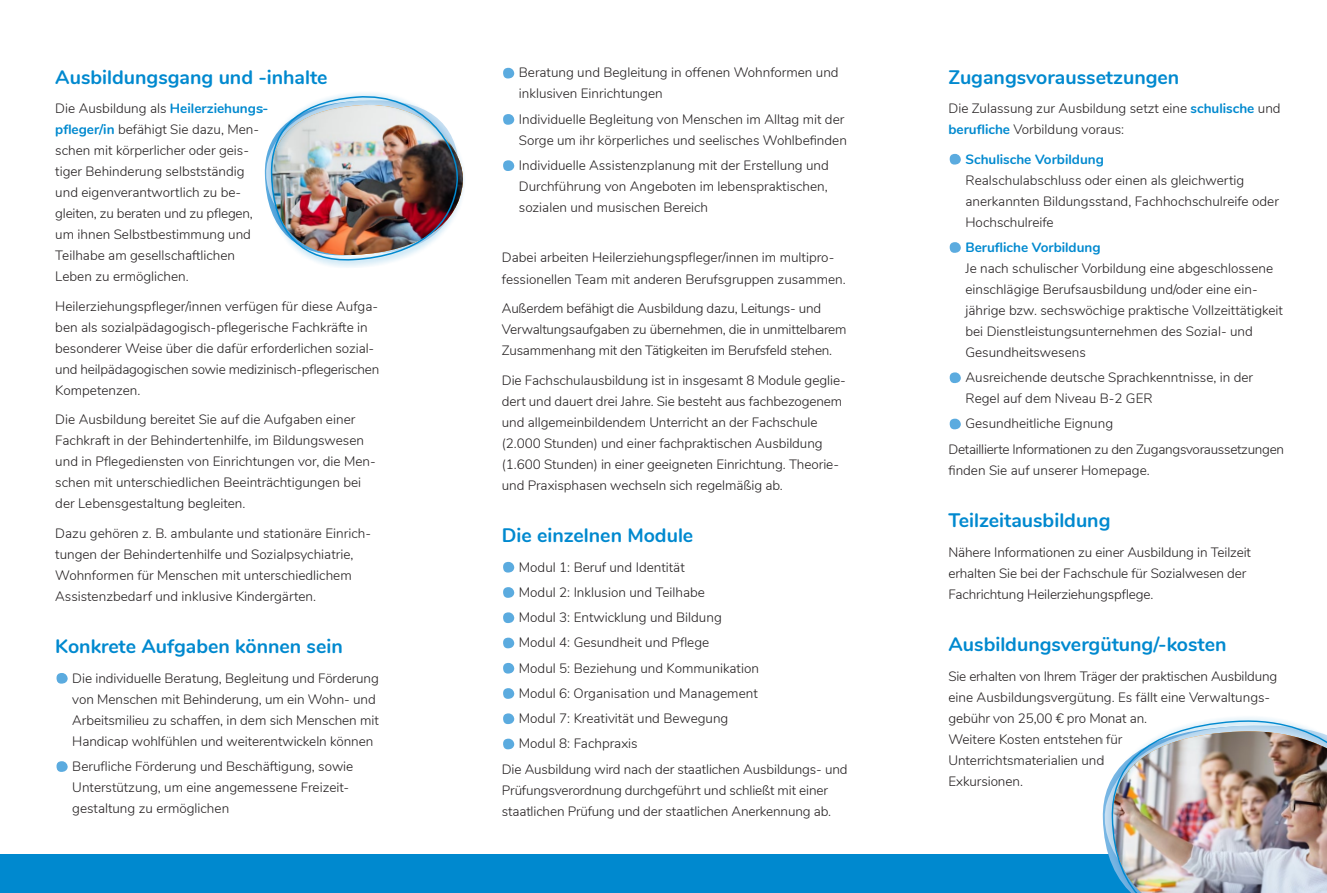
<style>
.page{position:relative;width:1327px;height:893px;background:#fff}
.page>*{position:absolute;margin:0;border:0;box-sizing:border-box;transform-origin:0 0}
.t1{font:700 19.5px "Nunito";color:#0089cf}
.t2{font:300 13.5px/21px "Nunito";color:#231f20}
.t3{font:300 13.5px/25.2px "Nunito";letter-spacing:-.02em;color:#231f20}
.t4{font:700 13.5px "Nunito";color:#0089cf}
.s1{font-weight:700;color:#0089cf}
</style>
<div class="page">
<svg style="left:56px;top:673px;width:12px;height:11px"></svg>
<svg style="left:56px;top:761px;width:12px;height:11px"></svg>
<svg style="left:503px;top:68px;width:11px;height:11px"></svg>
<svg style="left:503px;top:114px;width:11px;height:11px"></svg>
<svg style="left:503px;top:160px;width:11px;height:11px"></svg>
<svg style="left:503px;top:562px;width:11px;height:11px"></svg>
<svg style="left:503px;top:587px;width:11px;height:11px"></svg>
<svg style="left:503px;top:612px;width:11px;height:11px"></svg>
<svg style="left:503px;top:638px;width:11px;height:10px"></svg>
<svg style="left:503px;top:663px;width:11px;height:11px"></svg>
<svg style="left:503px;top:688px;width:11px;height:11px"></svg>
<svg style="left:503px;top:713px;width:11px;height:11px"></svg>
<svg style="left:503px;top:739px;width:11px;height:10px"></svg>
<svg style="left:949px;top:154px;width:12px;height:11px"></svg>
<svg style="left:949px;top:242px;width:12px;height:11px"></svg>
<svg style="left:949px;top:372px;width:12px;height:11px"></svg>
<svg style="left:949px;top:419px;width:12px;height:10px"></svg>
<div style="left:0;top:855px;width:1271px;height:38px;background:#0089cf"></div>
<img style="left:264px;top:93px;width:201px;height:175px">
<img style="left:1086px;top:717px;width:241px;height:176px">
<h1 class="t1" style="left:55px;top:62px;width:274px">Ausbildungsgang und -inhalte</h1>
<p class="t2" style="left:55px;top:97px;width:215px">Die Ausbildung als <span class="s1">Heilerziehungs&shy;pfleger/in</span> befähigt Sie dazu, Men&shy;schen mit körperlicher oder geis&shy;tiger Behinderung selbstständig und eigenverantwortlich zu be&shy;gleiten, zu beraten und zu pflegen, um ihnen Selbstbestimmung und<br>Teilhabe am gesellschaftlichen<br>Leben zu ermöglichen.</p>
<p class="t2" style="left:55px;top:295px;width:325px">Heilerziehungspfleger/innen verfügen für diese Aufga&shy;ben als sozialpädagogisch-pflegerische Fachkräfte in besonderer Weise über die dafür erforderlichen sozial&shy;und heilpädagogischen sowie medizinisch-pflegerischen Kompetenzen.</p>
<p class="t2" style="left:55px;top:408px;width:322px">Die Ausbildung bereitet Sie auf die Aufgaben einer Fachkraft in der Behindertenhilfe, im Bildungswesen und in Pflegediensten von Einrichtungen vor, die Men&shy;schen mit unterschiedlichen Beeinträchtigungen bei der Lebensgestaltung begleiten.</p>
<p class="t2" style="left:55px;top:522px;width:317px">Dazu gehören z. B. ambulante und stationäre Einrich&shy;tungen der Behindertenhilfe und Sozialpsychiatrie, Wohnformen für Menschen mit unterschiedlichem Assistenzbedarf und inklusive Kindergärten.</p>
<h1 class="t1" style="left:55px;top:632px;width:289px">Konkrete Aufgaben können sein</h1>
<p class="t2" style="left:72px;top:667px;width:308px">Die individuelle Beratung, Begleitung und Förderung von Menschen mit Behinderung, um ein Wohn- und Arbeitsmilieu zu schaffen, in dem sich Menschen mit Handicap wohlfühlen und weiterentwickeln können</p>
<p class="t2" style="left:72px;top:755px;width:283px">Berufliche Förderung und Beschäftigung, sowie<br>Unterstützung, um eine angemessene Freizeit&shy;gestaltung zu ermöglichen</p>
<p class="t2" style="left:519px;top:61px;width:321px">Beratung und Begleitung in offenen Wohnformen und inklusiven Einrichtungen</p>
<p class="t2" style="left:519px;top:108px;width:329px">Individuelle Begleitung von Menschen im Alltag mit der<br>Sorge um ihr körperliches und seelisches Wohlbefinden</p>
<p class="t2" style="left:519px;top:154px;width:311px;text-align:justify">Individuelle Assistenzplanung mit der Erstellung und Durchführung von Angeboten im lebenspraktischen, sozialen und musischen Bereich</p>
<p class="t2" style="left:502px;top:247px;width:345px">Dabei arbeiten Heilerziehungspfleger/innen im multipro&shy;fessionellen Team mit anderen Berufsgruppen zusammen.</p>
<p class="t2" style="left:502px;top:297px;width:346px">Außerdem befähigt die Ausbildung dazu, Leitungs- und<br>Verwaltungsaufgaben zu übernehmen, die in unmittelbarem<br>Zusammenhang mit den Tätigkeiten im Berufsfeld stehen.</p>
<p class="t2" style="left:502px;top:369px;width:345px">Die Fachschulausbildung ist in insgesamt 8 Module geglie&shy;dert und dauert drei Jahre. Sie besteht aus fachbezogenem und allgemeinbildendem Unterricht an der Fachschule (2.000 Stunden) und einer fachpraktischen Ausbildung (1.600 Stunden) in einer geeigneten Einrichtung. Theorie&shy;und Praxisphasen wechseln sich regelmäßig ab.</p>
<h1 class="t1" style="left:502px;top:521px;width:193px">Die einzelnen Module</h1>
<p class="t2" style="left:519px;top:556px;width:167px">Modul 1: Beruf und Identität</p>
<p class="t2" style="left:519px;top:581px;width:188px">Modul 2: Inklusion und Teilhabe</p>
<p class="t2" style="left:519px;top:606px;width:204px">Modul 3: Entwicklung und Bildung</p>
<p class="t2" style="left:519px;top:631px;width:192px">Modul 4: Gesundheit und Pflege</p>
<p class="t2" style="left:519px;top:657px;width:241px">Modul 5: Beziehung und Kommunikation</p>
<p class="t2" style="left:519px;top:682px;width:240px">Modul 6: Organisation und Management</p>
<p class="t2" style="left:519px;top:707px;width:211px">Modul 7: Kreativität und Bewegung</p>
<p class="t2" style="left:519px;top:732px;width:120px">Modul 8: Fachpraxis</p>
<p class="t2" style="left:502px;top:758px;width:347px">Die Ausbildung wird nach der staatlichen Ausbildungs- und</p>
<p class="t2" style="left:502px;top:779px;width:331px">Prüfungsverordnung durchgeführt und schließt mit einer staatlichen Prüfung und der staatlichen Anerkennung ab.</p>
<h1 class="t1" style="left:948px;top:62px;width:232px">Zugangsvoraussetzungen</h1>
<p class="t2" style="left:948px;top:97px;width:334px">Die Zulassung zur Ausbildung setzt eine <span class="s1">schulische</span> und <span class="s1">berufliche</span> Vorbildung voraus:</p>
<p class="t4" style="left:965px;top:149px;width:140px">Schulische Vorbildung</p>
<p class="t2" style="left:965px;top:169px;width:315px">Realschulabschluss oder einen als gleichwertig anerkannten Bildungsstand, Fachhochschulreife oder<br>Hochschulreife</p>
<p class="t4" style="left:965px;top:237px;width:137px">Berufliche Vorbildung</p>
<p class="t2" style="left:965px;top:257px;width:319px">Je nach schulischer Vorbildung eine abgeschlossene einschlägige Berufsausbildung und/oder eine ein&shy;jährige bzw. sechswöchige praktische Vollzeittätigkeit bei Dienstleistungsunternehmen des Sozial- und Gesundheitswesens</p>
<p class="t2" style="left:965px;top:366px;width:289px">Ausreichende deutsche Sprachkenntnisse, in der<br>Regel auf dem Niveau B-2 GER</p>
<p class="t3" style="left:948px;top:410px;width:337px;text-indent:17px">Gesundheitliche Eignung<br>Detaillierte Informationen zu den Zugangsvoraussetzungen</p>
<p class="t2" style="left:948px;top:459px;width:203px">finden Sie auf unserer Homepage.</p>
<h1 class="t1" style="left:948px;top:506px;width:164px">Teilzeitausbildung</h1>
<p class="t2" style="left:948px;top:541px;width:304px">Nähere Informationen zu einer Ausbildung in Teilzeit erhalten Sie bei der Fachschule für Sozialwesen der<br>Fachrichtung Heilerziehungspflege.</p>
<h1 class="t1" style="left:948px;top:630px;width:279px">Ausbildungsvergütung/-kosten</h1>
<p class="t2" style="left:948px;top:665px;width:330px">Sie erhalten von Ihrem Träger der praktischen Ausbildung eine Ausbildungsvergütung. Es fällt eine Verwaltungs&shy;gebühr von 25,00 € pro Monat an.<br>Weitere Kosten entstehen für<br>Unterrichtsmaterialien und<br>Exkursionen.</p>
</div>
